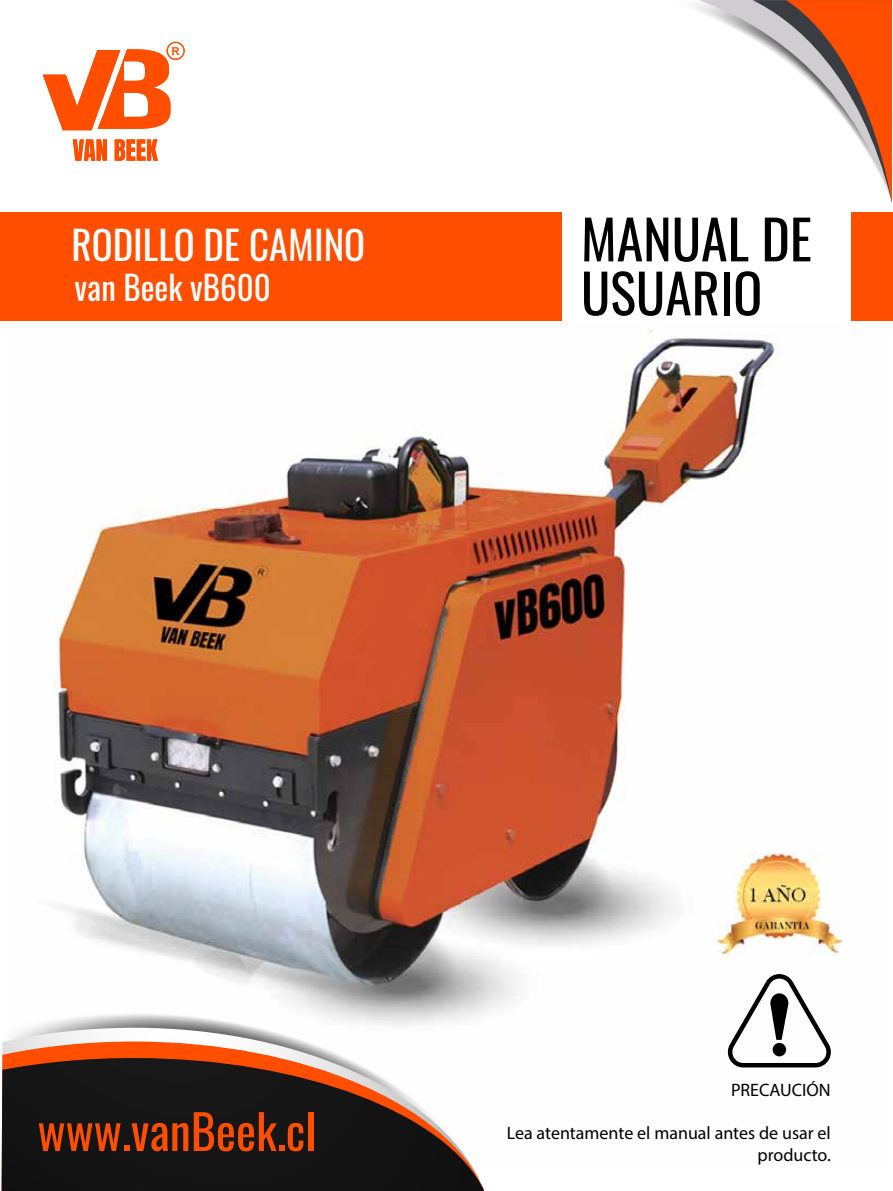
<style>
.page{position:relative;width:893px;height:1191px;background:#fff}
.page>*{position:absolute;margin:0;border:0;box-sizing:border-box;transform-origin:0 0}
.t1{font:54px/54px "Oswald";color:#000}
.t2{font:39px "Oswald";color:#fff}
.t3{font:33px "Oswald";color:#fff}
.t4{font:18px/21.6px "Myriad Pro";color:#000;text-align:right}
.t5{font:10.65px "Arial";color:#ff4e00}
</style>
<div class="page">
<img style="left:53px;top:330px;width:790px;height:738px">
<svg style="left:699px;top:0;width:193px;height:203px"></svg>
<div style="left:0;top:213px;width:893px;height:108px;background:#ff4e00"></div>
<div style="left:562px;top:192px;width:288px;height:130px;background:#fff"></div>
<svg style="left:33px;top:1012px;width:451px;height:15px"></svg>
<svg style="left:8px;top:1027px;width:476px;height:14px"></svg>
<svg style="left:2px;top:1041px;width:482px;height:17px"></svg>
<svg style="left:2px;top:1058px;width:482px;height:133px;background:#473c38"></svg>
<svg style="left:39px;top:1123px;width:149px;height:28px;background:#84300a"></svg>
<svg style="left:194px;top:1112px;width:109px;height:39px;background:#712b0d"></svg>
<div style="left:308px;top:1112px;width:6px;height:39px;background:#ff4e00"></div>
<svg style="left:43px;top:49px;width:127px;height:81px"></svg>
<svg style="left:73px;top:139px;width:34px;height:22px"></svg>
<svg style="left:115px;top:139px;width:43px;height:22px"></svg>
<div style="left:167px;top:42px;width:18px;height:18px;border:1px solid #ff4e00;border-radius:50%"></div>
<svg style="left:727px;top:974px;width:105px;height:93px"></svg>
<img style="left:717px;top:836px;width:125px;height:135px">
<p class="t5" style="left:172px;top:44px;width:9px">R</p>
<h2 class="t2" style="left:71px;top:210px;width:295px">RODILLO DE CAMINO</h2>
<h3 class="t3" style="left:75px;top:258px;width:198px">van Beek vB600</h3>
<h1 class="t1" style="left:581px;top:207px;width:232px">MANUAL DE<br>USUARIO</h1>
<p class="t4" style="left:731px;top:1078px;width:101px">PRECAUCIÓN</p>
<p class="t4" style="left:507px;top:1122px;width:325px">Lea atentamente el manual antes de usar el producto.</p>
</div>
